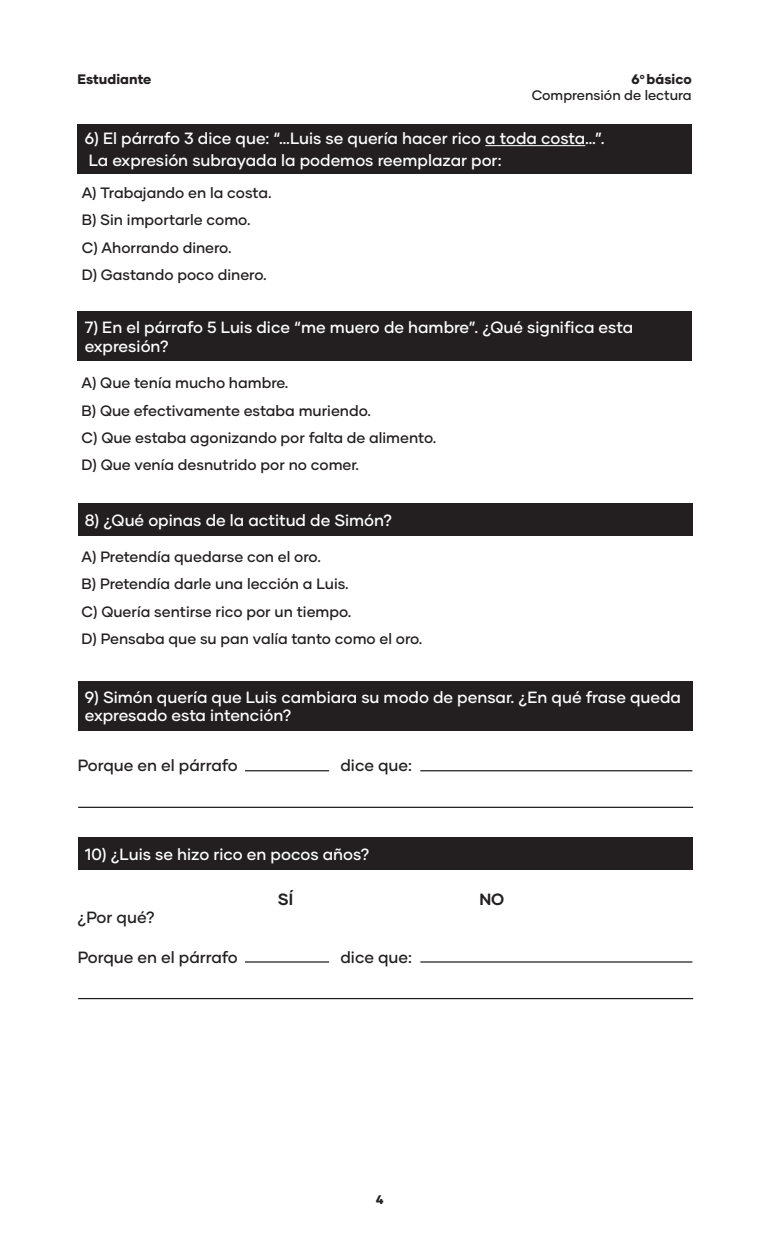
<style>
.page{position:relative;width:765px;height:1260px;background:#fff}
.page>*{position:absolute;margin:0;border:0;box-sizing:border-box;transform-origin:0 0}
.txt{font:500 16.25px/18.8px "Gilmer";color:#fff}
.bullet_check{font:500 16.25px "Gilmer";color:#231f20}
.bullet_check-2{font:700 16.25px "Gilmer";color:#231f20}
.txt-2{font:500 15px "Gilmer";color:#231f20}
.t1{font:500 13.75px/16.2px "Gilmer";color:#231f20;text-align:right}
.t2{font:800 13.75px "Gilmer";color:#231f20}
.t3{font:800 12.5px "Gilmer";color:#231f20}
.s1{font-weight:800}
</style>
<div class="page">
<div style="left:78px;top:124px;width:614px;height:49px;background:#231f20"></div>
<hr style="left:485px;top:145px;width:100px;height:1px;background:#fff">
<div style="left:78px;top:311px;width:614px;height:50px;background:#231f20"></div>
<div style="left:78px;top:503px;width:614px;height:33px;background:#231f20"></div>
<div style="left:78px;top:681px;width:614px;height:49px;background:#231f20"></div>
<div style="left:78px;top:837px;width:614px;height:33px;background:#231f20"></div>
<hr style="left:245px;top:770px;width:84px;height:1px;background:#231f20">
<hr style="left:420px;top:770px;width:272px;height:1px;background:#231f20">
<hr style="left:78px;top:807px;width:615px;height:1px;background:#231f20">
<hr style="left:245px;top:961px;width:84px;height:2px;background:#231f20">
<hr style="left:420px;top:961px;width:272px;height:2px;background:#231f20">
<hr style="left:78px;top:998px;width:615px;height:1px;background:#231f20">
<p class="t2" style="left:78px;top:70px;width:75px">Estudiante</p>
<p class="t1" style="left:532px;top:71px;width:162px"><span class="s1">6</span><sup>o</sup> <span class="s1">básico<br></span>Comprensión de lectura</p>
<p class="txt" style="left:85px;top:129px;width:521px">6) El párrafo 3 dice que: “…Luis se quería hacer rico a toda costa…”.</p>
<p class="txt" style="left:89px;top:151px;width:414px">La expresión subrayada la podemos reemplazar por:</p>
<p class="txt-2" style="left:82px;top:183px;width:191px">A) Trabajando en la costa.</p>
<p class="txt-2" style="left:82px;top:211px;width:170px">B) Sin importarle como.</p>
<p class="txt-2" style="left:82px;top:238px;width:151px">C) Ahorrando dinero.</p>
<p class="txt-2" style="left:82px;top:265px;width:187px">D) Gastando poco dinero.</p>
<p class="txt" style="left:85px;top:318px;width:550px">7) En el párrafo 5 Luis dice “me muero de hambre”. ¿Qué significa esta expresión?</p>
<p class="txt-2" style="left:81px;top:374px;width:209px">A) Que tenía mucho hambre.</p>
<p class="txt-2" style="left:81px;top:401px;width:291px">B) Que efectivamente estaba muriendo.</p>
<p class="txt-2" style="left:81px;top:428px;width:356px">C) Que estaba agonizando por falta de alimento.</p>
<p class="txt-2" style="left:81px;top:456px;width:279px">D) Que venía desnutrido por no comer.</p>
<p class="txt" style="left:85px;top:510px;width:309px">8) ¿Qué opinas de la actitud de Simón?</p>
<p class="txt-2" style="left:81px;top:547px;width:241px">A) Pretendía quedarse con el oro.</p>
<p class="txt-2" style="left:81px;top:575px;width:269px">B) Pretendía darle una lección a Luis.</p>
<p class="txt-2" style="left:81px;top:602px;width:271px">C) Quería sentirse rico por un tiempo.</p>
<p class="txt-2" style="left:81px;top:629px;width:343px">D) Pensaba que su pan valía tanto como el oro.</p>
<p class="txt" style="left:85px;top:687px;width:598px">9) Simón quería que Luis cambiara su modo de pensar. ¿En qué frase queda expresado esta intención?</p>
<p class="bullet_check" style="left:78px;top:755px;width:162px">Porque en el párrafo</p>
<p class="bullet_check" style="left:341px;top:755px;width:73px">dice que:</p>
<p class="txt" style="left:85px;top:845px;width:287px">10) ¿Luis se hizo rico en pocos años?</p>
<p class="bullet_check" style="left:78px;top:907px;width:79px">¿Por qué?</p>
<p class="bullet_check-2" style="left:278px;top:889px;width:17px">SÍ</p>
<p class="bullet_check-2" style="left:479px;top:889px;width:27px">NO</p>
<p class="bullet_check" style="left:78px;top:947px;width:162px">Porque en el párrafo</p>
<p class="bullet_check" style="left:341px;top:947px;width:73px">dice que:</p>
<p class="t3" style="left:376px;top:1192px;width:9px">4</p>
</div>
